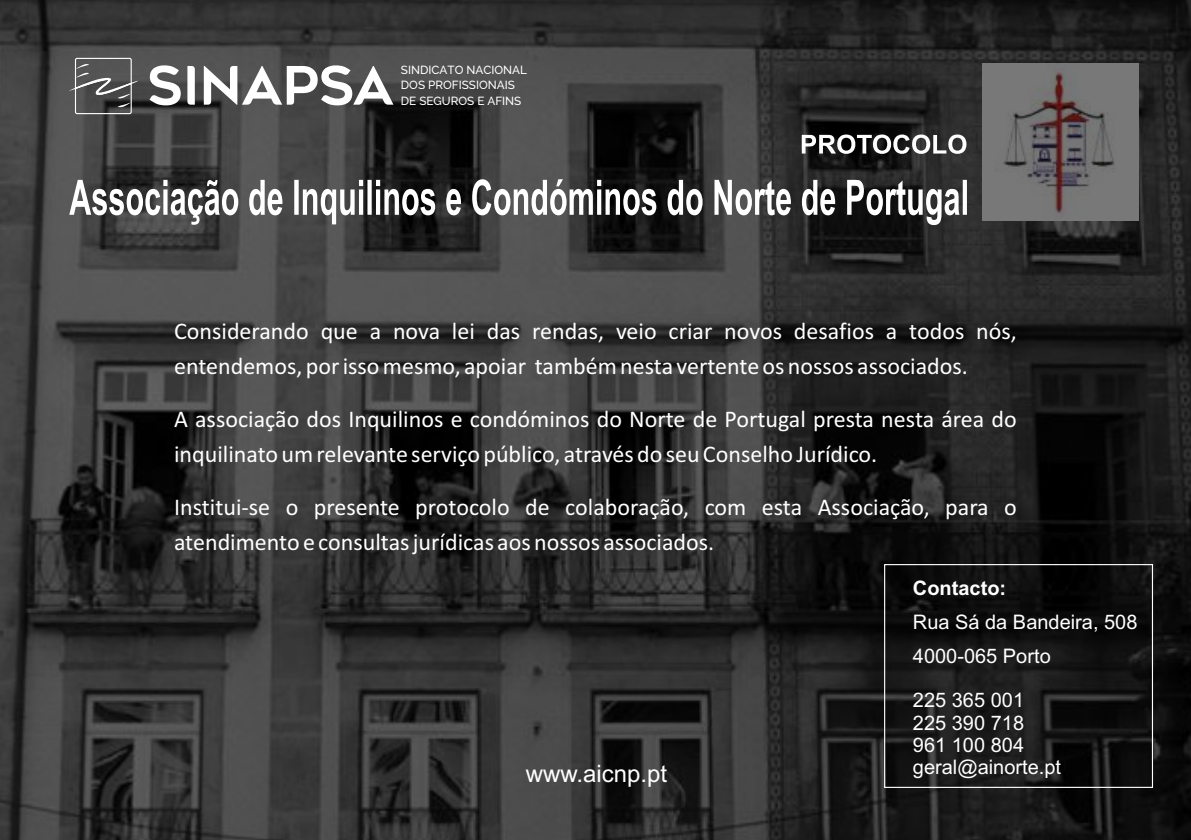
<style>
.page{position:relative;width:1191px;height:840px;background:#fff}
.page>*{position:absolute;margin:0;border:0;box-sizing:border-box;transform-origin:0 0}
.t1{font:52.8px "Agenor";color:#fff}
.t2{font:24px/35.2px "Calibri";color:#fff}
.t3{font:24px "Arial";color:#fff}
.t4{font:20px/22.4px "Arial";color:#fff}
.t5{font:700 20px "Arial";color:#fff}
.t6{font:500 11.8px/15.4px "Raleway";color:#fff}
</style>
<div class="page">
<div style="left:0;top:0;width:1191px;height:839px;background:#000;opacity:.53"></div>
<svg style="left:69px;top:179px;width:587px;height:46px"></svg>
<svg style="left:667px;top:180px;width:300px;height:45px"></svg>
<svg style="left:801px;top:134px;width:165px;height:20px"></svg>
<div style="left:884px;top:563px;width:269px;height:224px;border:1px solid #fff"></div>
<svg style="left:68px;top:57px;width:70px;height:58px"></svg>
<h1 class="t1" style="left:147px;top:66px;width:248px">SINAPSA</h1>
<p class="t6" style="left:401px;top:62px;width:128px">SINDICATO NACIONAL<br>DOS PROFISSIONAIS<br>DE SEGUROS E AFINS</p>
<p class="t2" style="left:174px;top:315px;width:844px">Considerando que a nova lei das rendas, veio criar novos desafios a todos nós, entendemos, por isso mesmo, apoiar também nesta vertente os nossos associados.</p>
<p class="t2" style="left:174px;top:403px;width:844px">A associação dos Inquilinos e condóminos do Norte de Portugal presta nesta área do inquilinato um relevante serviço público, através do seu Conselho Jurídico.</p>
<p class="t2" style="left:174px;top:491px;width:844px">Institui-se o presente protocolo de colaboração, com esta Associação, para o atendimento e consultas jurídicas aos nossos associados.</p>
<p class="t3" style="left:526px;top:764px;width:143px">www.aicnp.pt</p>
<p class="t5" style="left:913px;top:580px;width:95px">Contacto:</p>
<p class="t4" style="left:913px;top:606px;width:226px;line-height:33.6px">Rua Sá da Bandeira, 508<br>4000-065 Porto</p>
<p class="t4" style="left:913px;top:690px;width:150px">225 365 001<br>225 390 718<br>961 100 804 geral@ainorte.pt</p>
</div>
